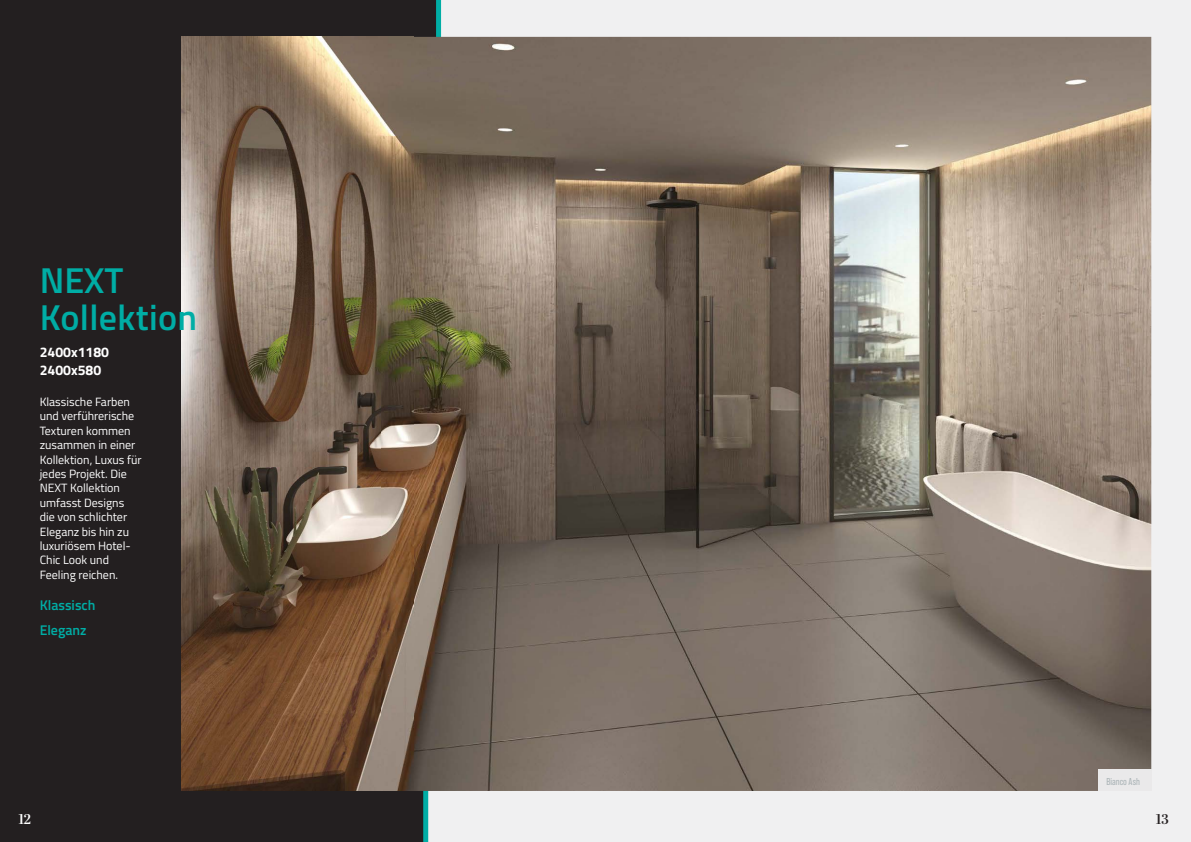
<style>
.page{position:relative;width:1191px;height:842px;background:#fff}
.page>*{position:absolute;margin:0;border:0;box-sizing:border-box;transform-origin:0 0}
.t1{font:600 36px/37px "Titillium Web";letter-spacing:.01em;color:#00ada5}
.t2{font:700 14px/17.5px "Titillium Web";color:#fff}
.t3{font:600 14px/25.3px "Titillium Web";color:#00ada5}
.t4{font:600 14px "Abril Display";color:#fff}
.t5{font:600 14px "Abril Display";color:#231f20}
.t6{font:12px/14.4px "Titillium Web";color:#fff}
.t7{font:10px "Bebas Neue Pro";color:#aab3b6}
</style>
<div class="page">
<div style="left:0;top:0;width:423px;height:842px;background:#231f20"></div>
<div style="left:443px;top:0;width:748px;height:842px;background:#f0f0f1"></div>
<svg style="left:421px;top:0;width:22px;height:842px"></svg>
<img style="left:413px;top:37px;width:738px;height:754px">
<svg style="left:1098px;top:770px;width:54px;height:27px"></svg>
<img style="left:1098px;top:770px;width:53px;height:21px">
<img style="left:182px;top:37px;width:231px;height:754px">
<h1 class="t1" style="left:40px;top:260px;width:159px">NEXT<br>Kollektion</h1>
<p class="t2" style="left:40px;top:343px;width:71px">2400x1180<br>2400x580</p>
<p class="t6" style="left:40px;top:394px;width:103px">Klassische Farben und verführerische<br>Texturen kommen zusammen in einer<br>Kollektion, Luxus für jedes Projekt. Die<br>NEXT Kollektion umfasst Designs die von schlichter<br>Eleganz bis hin zu luxuriösem Hotel-<br>Chic Look und<br>Feeling reichen.</p>
<p class="t3" style="left:40px;top:592px;width:57px">Klassisch<br>Eleganz</p>
<p class="t7" style="left:1106px;top:775px;width:35px">Bianco Ash</p>
<p class="t4" style="left:18px;top:809px;width:14px">12</p>
<p class="t5" style="left:1155px;top:809px;width:14px">13</p>
</div>
